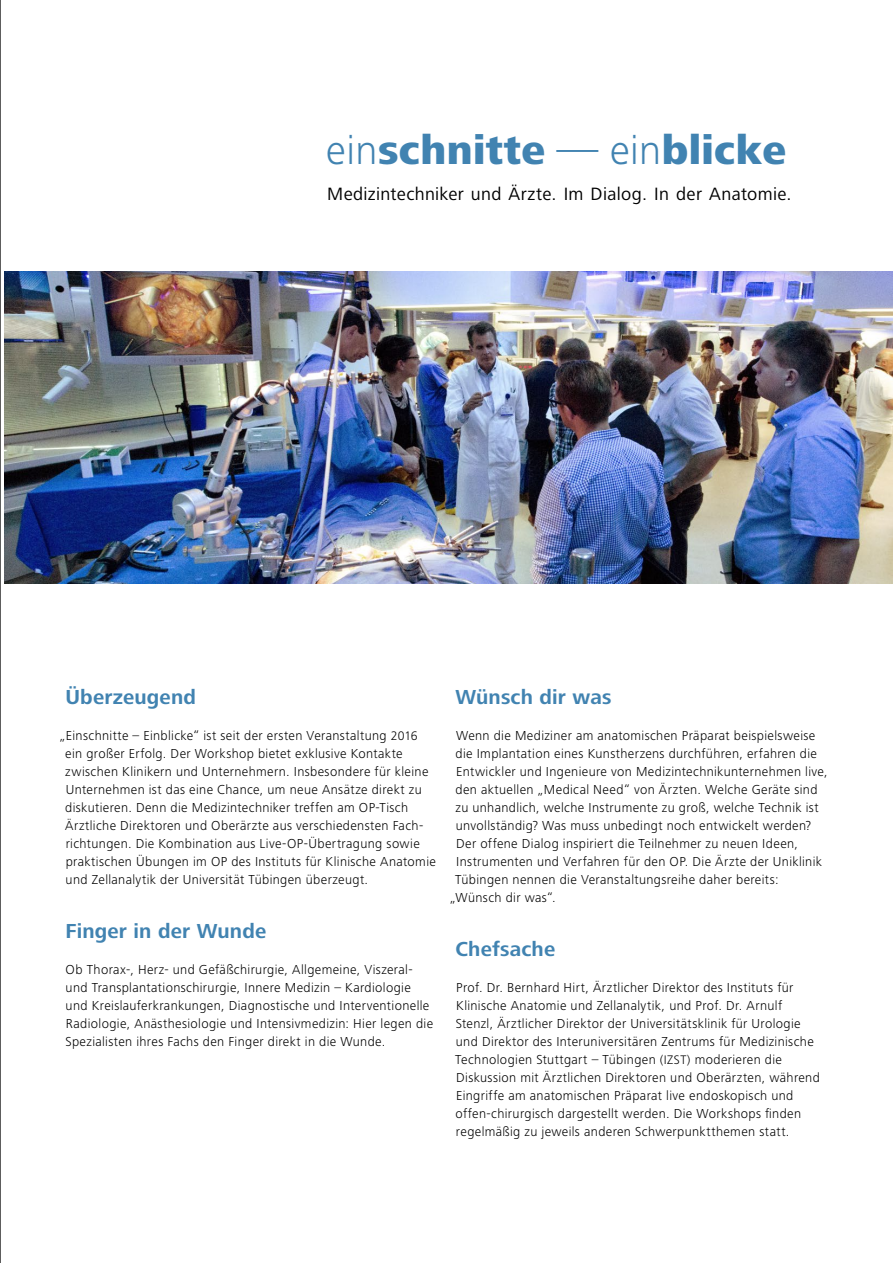
<style>
.page{position:relative;width:893px;height:1263px;background:#fff}
.page>*{position:absolute;margin:0;border:0;box-sizing:border-box;transform-origin:0 0}
.t1{font:800 42px "Frutiger Next LT";letter-spacing:.01em;color:#4183b1}
.t2{font:700 21px "Frutiger Next LT";letter-spacing:.01em;color:#4183b1}
.t3{font:18.45px "Frutiger Next LT";letter-spacing:.02em;color:#000}
.t4{font:300 13.5px/18px "Frutiger Next LT";letter-spacing:.025em;color:#000}
.s1{font-weight:300}
.s2{font-size:12.9px}
</style>
<div class="page">
<img style="left:4px;top:271px;width:889px;height:312px">
<hr style="left:0;top:0;width:1px;height:1263px;background:#000">
<h1 class="t1" style="left:326px;top:127px;width:462px"><span class="s1">ein</span>schnitte <span class="s1">— ein</span>blicke</h1>
<h3 class="t3" style="left:327px;top:184px;width:466px">Medizintechniker und Ärzte. Im Dialog. In der Anatomie.</h3>
<h2 class="t2" style="left:65px;top:686px;width:132px">Überzeugend</h2>
<p class="t4" style="left:65px;top:727px;width:372px;text-indent:-5px">„Einschnitte – Einblicke“ ist seit der ersten Veranstaltung <span class="s2">2016 </span>ein großer Erfolg. Der Workshop bietet exklusive Kontakte zwischen Klinikern und Unternehmern. Insbesondere für kleine Unternehmen ist das eine Chance, um neue Ansätze direkt zu diskutieren. Denn die Medizintechniker treffen am OP-Tisch Ärztliche Direktoren und Oberärzte aus verschiedensten Fach&shy;richtungen. Die Kombination aus Live-OP-Übertragung sowie praktischen Übungen im OP des Instituts für Klinische Anatomie und Zellanalytik der Universität Tübingen überzeugt.</p>
<h2 class="t2" style="left:66px;top:920px;width:202px">Finger in der Wunde</h2>
<p class="t4" style="left:65px;top:961px;width:369px">Ob Thorax-, Herz- und Gefäßchirurgie, Allgemeine, Viszeral&shy;und Transplantationschirurgie, Innere Medizin – Kardiologie und Kreislauferkrankungen, Diagnostische und Interventionelle Radiologie, Anästhesiologie und Intensivmedizin: Hier legen die Spezialisten ihres Fachs den Finger direkt in die Wunde.</p>
<h2 class="t2" style="left:455px;top:686px;width:158px">Wünsch dir was</h2>
<p class="t4" style="left:456px;top:727px;width:361px">Wenn die Mediziner am anatomischen Präparat beispielsweise</p>
<p class="t4" style="left:456px;top:745px;width:363px">die Implantation eines Kunstherzens durchführen, erfahren die</p>
<p class="t4" style="left:456px;top:763px;width:373px">Entwickler und Ingenieure von Medizintechnikunternehmen live,</p>
<p class="t4" style="left:456px;top:781px;width:363px">den aktuellen „Medical Need“ von Ärzten. Welche Geräte sind</p>
<p class="t4" style="left:455px;top:799px;width:365px">zu unhandlich, welche Instrumente zu groß, welche Technik ist</p>
<p class="t4" style="left:456px;top:817px;width:357px">unvollständig? Was muss unbedingt noch entwickelt werden?</p>
<p class="t4" style="left:456px;top:835px;width:343px">Der offene Dialog inspiriert die Teilnehmer zu neuen Ideen,</p>
<p class="t4" style="left:456px;top:853px;width:367px">Instrumenten und Verfahren für den OP. Die Ärzte der Uniklinik</p>
<p class="t4" style="left:455px;top:871px;width:325px">Tübingen nennen die Veranstaltungsreihe daher bereits:</p>
<p class="t4" style="left:450px;top:889px;width:107px">„Wünsch dir was“.</p>
<h2 class="t2" style="left:456px;top:938px;width:101px">Chefsache</h2>
<p class="t4" style="left:455px;top:979px;width:366px">Prof. Dr. Bernhard Hirt, Ärztlicher Direktor des Instituts für Klinische Anatomie und Zellanalytik, und Prof. Dr. Arnulf Stenzl, Ärztlicher Direktor der Universitätsklinik für Urologie und Direktor des Interuniversitären Zentrums für Medizinische Technologien Stuttgart – Tübingen <span class="s2">(IZST)</span> moderieren die Diskussion mit Ärztlichen Direktoren und Oberärzten, während Eingriffe am anatomischen Präparat live endoskopisch und offen-chirurgisch dargestellt werden. Die Workshops finden regelmäßig zu jeweils anderen Schwerpunktthemen statt.</p>
</div>
